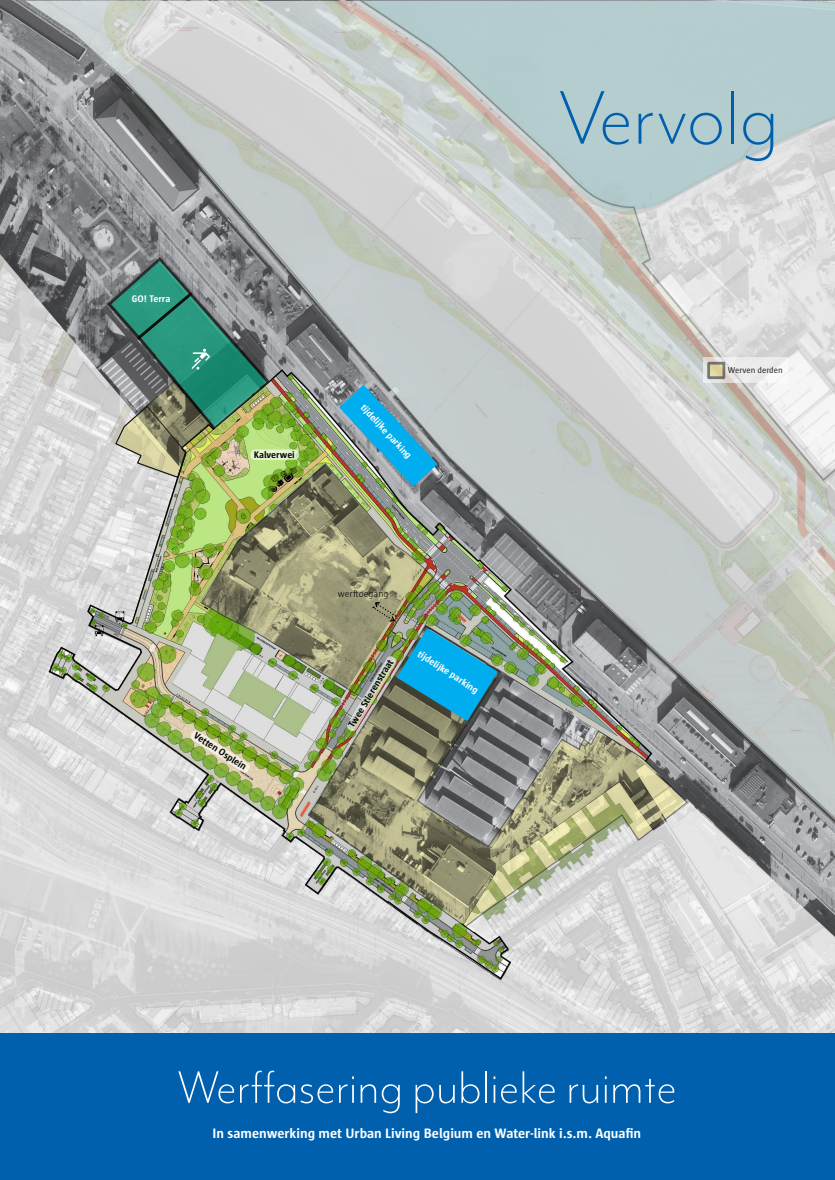
<style>
.page{position:relative;width:835px;height:1180px;background:#fff}
.page>*{position:absolute;margin:0;border:0;box-sizing:border-box;transform-origin:0 0}
.t1{font:300 87.5px "Mr Eaves Mod OT";color:#0160ad}
.t2{font:300 52.5px "Mr Eaves Mod OT";color:#fff}
.t3{font:700 14px "Sun Antwerpen";color:#fff}
.t4{font:700 9.8px "Sun Antwerpen";color:#fff}
.t5{font:700 9.8px "Sun Antwerpen";color:#040503}
.t6{font:300 9.8px "Sun Antwerpen";color:#040503}
.t7{font:8.75px "Sun Antwerpen";color:#231f20}
</style>
<div class="page">
<img style="left:0;top:1px;width:834px;height:1032px">
<img style="left:41px;top:357px;width:628px;height:576px">
<img style="left:387px;top:927px;width:148px;height:60px">
<img style="left:201px;top:463px;width:232px;height:231px">
<img style="left:308px;top:625px;width:379px;height:302px">
<svg style="left:703px;top:357px;width:84px;height:25px;fill:#eaeaea"></svg>
<svg style="left:711px;top:366px;width:10px;height:9px"></svg>
<svg style="left:190px;top:730px;width:60px;height:43px;background:#b2c086"></svg>
<svg style="left:250px;top:449px;width:49px;height:11px"></svg>
<div style="left:0;top:1033px;width:834px;height:147px;background:#0160ad"></div>
<img style="left:107px;top:257px;width:164px;height:221px">
<svg style="left:115px;top:611px;width:9px;height:11px"></svg>
<svg style="left:95px;top:625px;width:8px;height:11px"></svg>
<img style="left:346px;top:601px;width:151px;height:131px">
<img style="left:339px;top:385px;width:98px;height:102px">
<p class="t4" style="left:132px;top:293px;width:40px">GO! Terra</p>
<p class="t5" style="left:254px;top:449px;width:43px">Kalverwei</p>
<p class="t4" style="left:367px;top:401px;width:72px;rotate:48deg">tijdelijke parking</p>
<p class="t5" style="left:198px;top:730px;width:62px;rotate:33deg">Vetten Osplein</p>
<p class="t6" style="left:338px;top:588px;width:52px">werftoegang</p>
<p class="t5" style="left:346px;top:724px;width:79px;rotate:-59deg">Twee Stierenstraat</p>
<p class="t4" style="left:421px;top:648px;width:72px;rotate:33deg">tijdelijke parking</p>
<p class="t1" style="left:557px;top:70px;width:223px">Vervolg</p>
<p class="t7" style="left:727px;top:365px;width:56px">Werven derden</p>
<p class="t2" style="left:177px;top:1058px;width:501px">Werffasering publieke ruimte</p>
<p class="t3" style="left:212px;top:1125px;width:430px">In samenwerking met Urban Living Belgium en Water-link i.s.m. Aquafin</p>
</div>
